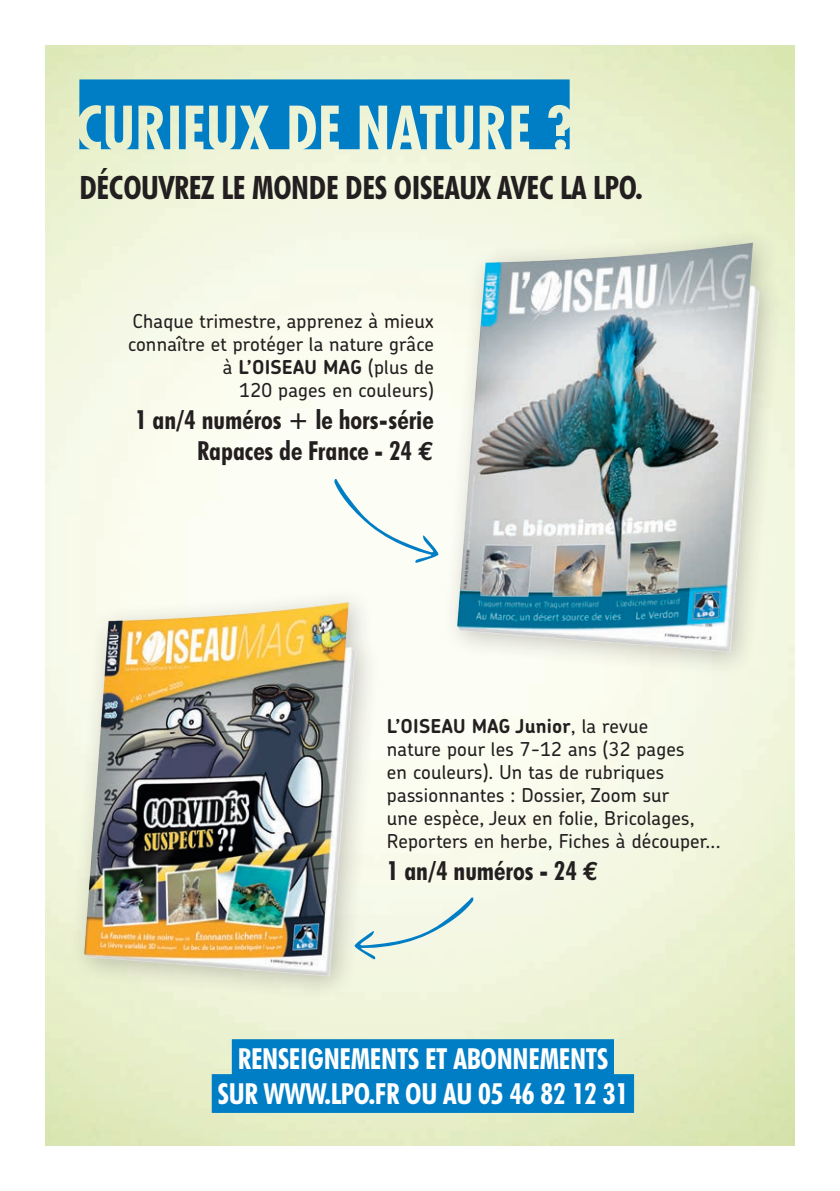
<style>
.page{position:relative;width:840px;height:1191px;background:#fff}
.page>*{position:absolute;margin:0;border:0;box-sizing:border-box;transform-origin:0 0}
.t1{font:700 condensed 32.4px "Futura BT";letter-spacing:-.01em;color:#231f20}
.t2{font:700 condensed 29px/35px "Futura BT";letter-spacing:-.01em;color:#fff;text-align:center}
.t3{font:700 condensed 26.4px/31.6px "Futura BT";color:#231f20;text-align:right}
.t4{font:500 19.2px/23px "Chevin Pro";letter-spacing:.01em;color:#231f20}
.s1{font-weight:700}
.s2{font-family:"Euro Mono";font-stretch:normal}
</style>
<div class="page">
<img style="left:45px;top:45px;width:749px;height:1100px">
<svg style="left:79px;top:79px;width:490px;height:70px;background:#4ba3c9"></svg>
<div style="left:232px;top:1039px;width:381px;height:39px;background:#007ec5"></div>
<div style="left:212px;top:1074px;width:421px;height:39px;background:#007ec5"></div>
<div style="left:67px;top:586px;width:314px;height:415px;background:#231f20;opacity:.25"></div>
<img style="left:67px;top:593px;width:305px;height:404px">
<img style="left:424px;top:211px;width:367px;height:477px">
<svg style="left:354px;top:896px;width:119px;height:64px;background:#e2efe2"></svg>
<svg style="left:334px;top:477px;width:105px;height:86px"></svg>
<h1 class="t1" style="left:79px;top:167px;width:564px">DÉCOUVREZ LE MONDE DES OISEAUX AVEC LA LPO.</h1>
<p class="t4" style="left:128px;top:309px;width:307px;text-align:right">Chaque trimestre, apprenez à mieux connaître et protéger la nature grâce à <span class="s1">L’OISEAU MAG</span> (plus de<br>120 pages en couleurs)</p>
<h3 class="t3" style="left:135px;top:403px;width:300px">1 an/4 numéros + le hors-série<br>Rapaces de France - 24 <span class="s2">€</span></h3>
<p class="t4" style="left:387px;top:714px;width:335px"><span class="s1">L’OISEAU MAG Junior</span>, la revue<br>nature pour les 7-12 ans (32 pages<br>en couleurs). Un tas de rubriques passionnantes : Dossier, Zoom sur<br>une espèce, Jeux en folie, Bricolages, Reporters en herbe, Fiches à découper...</p>
<h3 class="t3" style="left:387px;top:854px;width:213px">1 an/4 numéros - 24 <span class="s2">€</span></h3>
<h2 class="t2" style="left:218px;top:1041px;width:411px">RENSEIGNEMENTS ET ABONNEMENTS<br>SUR WWW.LPO.FR OU AU 05 46 82 12 31</h2>
</div>
